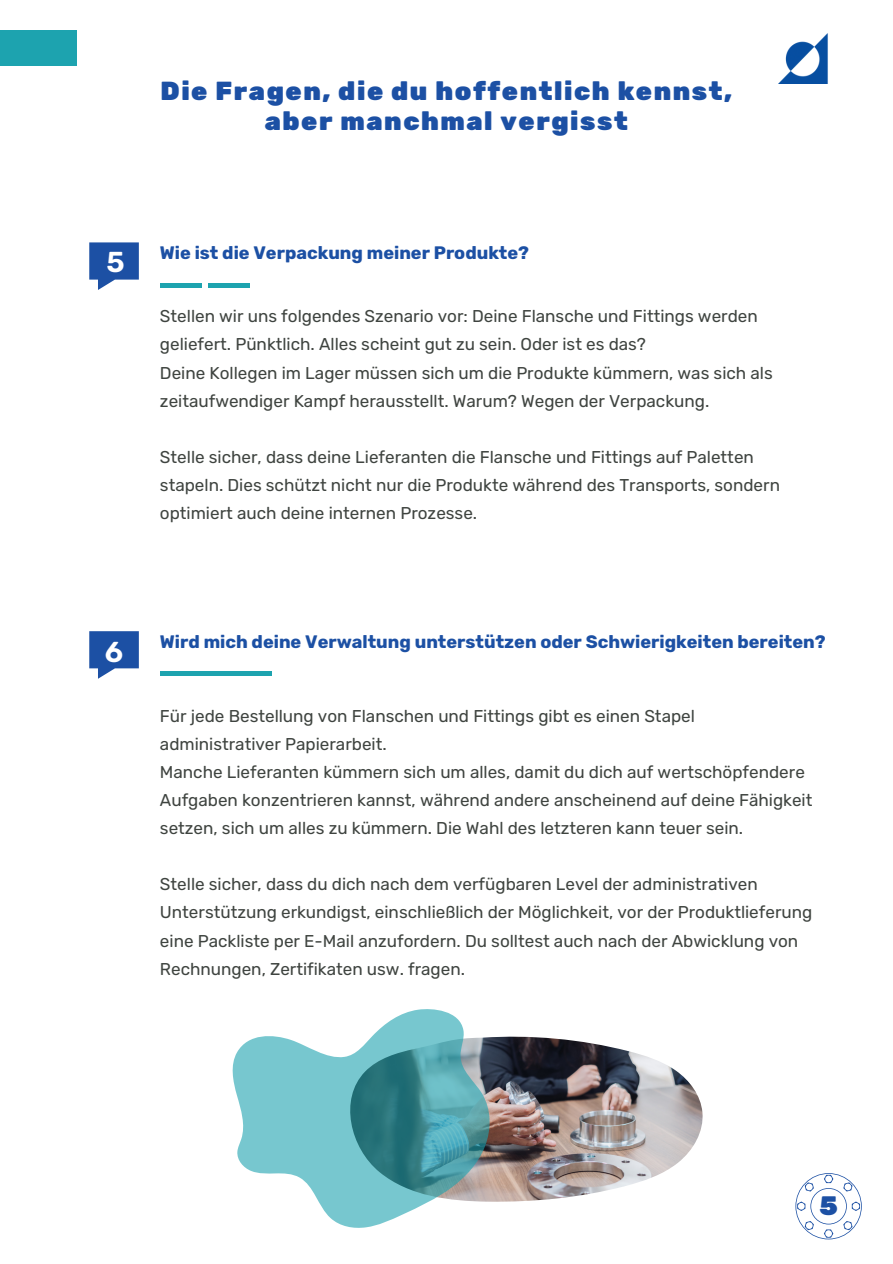
<style>
.page{position:relative;width:893px;height:1264px;background:#fff}
.page>*{position:absolute;margin:0;border:0;box-sizing:border-box;transform-origin:0 0}
.t1{font:600 28.8px "Rubik";color:#fff}
.t2{font:900 26.55px "Rubik";color:#1c50a4}
.t3{font:900 25.95px/30.3px "Rubik";letter-spacing:.06em;color:#1c50a4;text-align:center}
.t4{font:700 18px "Rubik";color:#1c50a4}
.t5{font:17.1px/28px "Rubik";color:#3f4440}
</style>
<div class="page">
<div style="left:0;top:30px;width:76px;height:35px;background:#1da3af"></div>
<img style="left:779px;top:33px;width:49px;height:50px">
<svg style="left:89px;top:242px;width:50px;height:48px"></svg>
<hr style="left:160px;top:284px;width:42px;height:4px;background:#1da3af">
<hr style="left:208px;top:284px;width:42px;height:4px;background:#1da3af">
<svg style="left:89px;top:631px;width:50px;height:47px"></svg>
<hr style="left:160px;top:671px;width:69px;height:4px;background:#1da3af">
<hr style="left:229px;top:671px;width:42px;height:4px;background:#1da3af">
<img style="left:490px;top:1036px;width:212px;height:166px">
<svg style="left:232px;top:1009px;width:258px;height:219px"></svg>
<svg style="left:795px;top:1173px;width:66px;height:66px"></svg>
<h3 class="t3" style="left:160px;top:75px;width:573px">Die Fragen, die du hoffentlich kennst, aber manchmal vergisst</h3>
<h1 class="t1" style="left:106px;top:245px;width:20px">5</h1>
<p class="t4" style="left:160px;top:243px;width:370px">Wie ist die Verpackung meiner Produkte?</p>
<p class="t5" style="left:160px;top:302px;width:614px">Stellen wir uns folgendes Szenario vor: Deine Flansche und Fittings werden geliefert. Pünktlich. Alles scheint gut zu sein. Oder ist es das?<br>Deine Kollegen im Lager müssen sich um die Produkte kümmern, was sich als zeitaufwendiger Kampf herausstellt. Warum? Wegen der Verpackung.</p>
<p class="t5" style="left:160px;top:443px;width:621px">Stelle sicher, dass deine Lieferanten die Flansche und Fittings auf Paletten stapeln. Dies schützt nicht nur die Produkte während des Transports, sondern optimiert auch deine internen Prozesse.</p>
<h1 class="t1" style="left:105px;top:635px;width:20px">6</h1>
<p class="t4" style="left:160px;top:631px;width:667px">Wird mich deine Verwaltung unterstützen oder Schwierigkeiten bereiten?</p>
<p class="t5" style="left:160px;top:701px;width:654px">Für jede Bestellung von Flanschen und Fittings gibt es einen Stapel administrativer Papierarbeit.<br>Manche Lieferanten kümmern sich um alles, damit du dich auf wertschöpfendere Aufgaben konzentrieren kannst, während andere anscheinend auf deine Fähigkeit setzen, sich um alles zu kümmern. Die Wahl des letzteren kann teuer sein.</p>
<p class="t5" style="left:160px;top:870px;width:653px">Stelle sicher, dass du dich nach dem verfügbaren Level der administrativen Unterstützung erkundigst, einschließlich der Möglichkeit, vor der Produktlieferung eine Packliste per E-Mail anzufordern. Du solltest auch nach der Abwicklung von Rechnungen, Zertifikaten usw. fragen.</p>
<h2 class="t2" style="left:819px;top:1189px;width:20px">5</h2>
</div>
